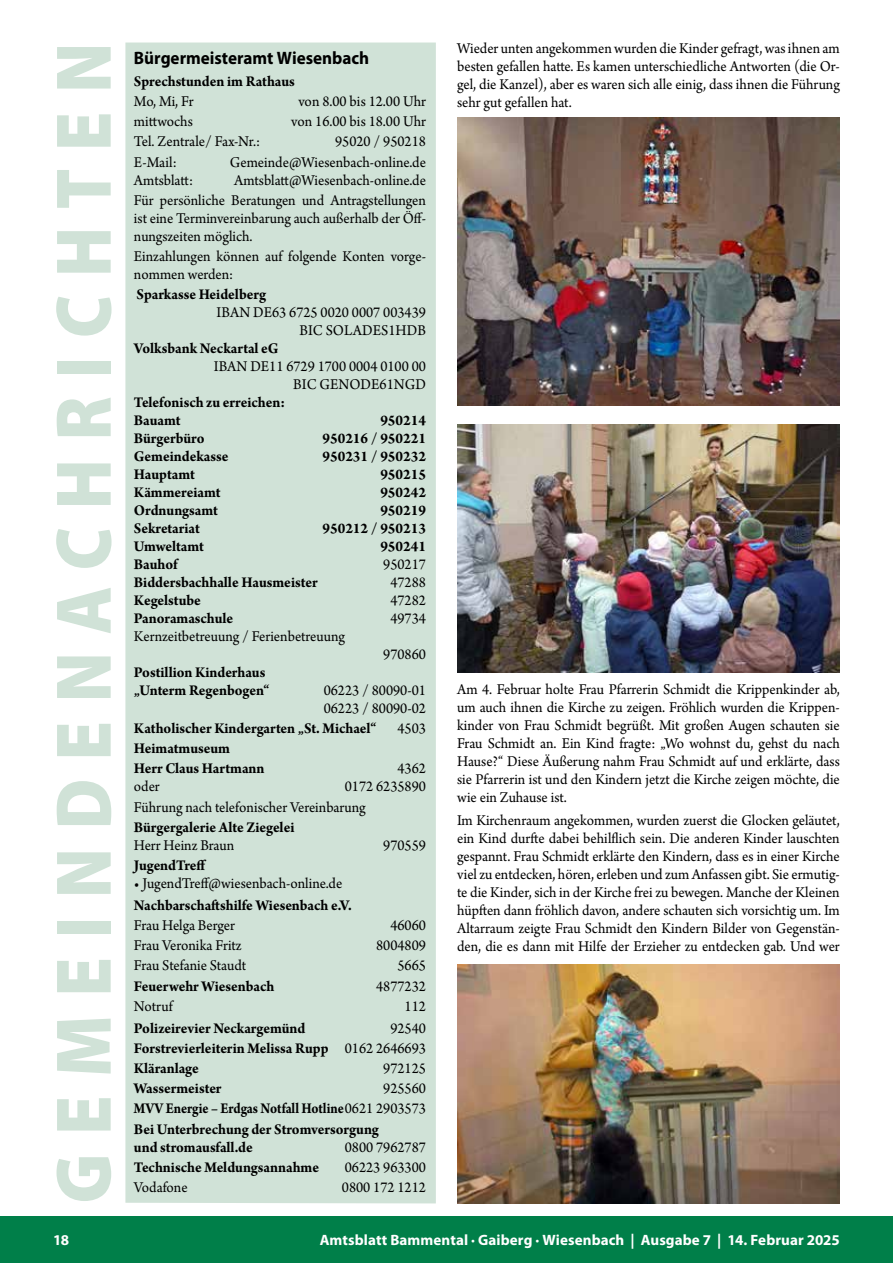
<style>
.page{position:relative;width:893px;height:1263px;background:#fff}
.page>*{position:absolute;margin:0;border:0;box-sizing:border-box;transform-origin:0 0}
.t1{font:900 79.5px "Myriad Pro";letter-spacing:.255em;color:#d0e2d7;scale:.9 1}
.t2{font:700 18px "Myriad Pro";color:#000;scale:.95 1}
.t3{font:15.75px/18px "Arno Pro";color:#000;scale:.95 1}
.t4{font:700 15.75px/20.1px "Arno Pro";letter-spacing:-.005em;color:#000;scale:.95 1}
.t5{font:700 15.75px/20.1px "Arno Pro";letter-spacing:-.005em;color:#000;text-align:justify;scale:.87 1}
.t6{font:700 15px "Myriad Pro";letter-spacing:.005em;color:#fff}
.s1{font-weight:400}
</style>
<div class="page">
<div style="left:0;top:1216px;width:893px;height:47px;background:#007f49"></div>
<img style="left:457px;top:118px;width:383px;height:287px">
<img style="left:457px;top:424px;width:383px;height:248px">
<div style="left:125px;top:43px;width:311px;height:1160px;background:#d0e2d7"></div>
<img style="left:457px;top:964px;width:383px;height:239px">
<h1 class="t1" style="left:31px;top:1203px;width:1291px;rotate:-90deg">GEMEINDENACHRICHTEN</h1>
<p class="t2" style="left:134px;top:46px;width:249px">Bürgermeisteramt Wiesenbach</p>
<p class="t4" style="left:134px;top:72px;width:171px">Sprechstunden im Rathaus</p>
<p class="t3" style="left:134px;top:93px;width:64px">Mo, Mi, Fr</p>
<p class="t3" style="left:298px;top:93px;width:136px">von 8.00 bis 12.00 Uhr</p>
<p class="t3" style="left:134px;top:113px;width:63px">mittwochs</p>
<p class="t3" style="left:291px;top:113px;width:143px">von 16.00 bis 18.00 Uhr</p>
<p class="t3" style="left:134px;top:134px;width:134px">Tel. Zentrale/ Fax-Nr.:</p>
<p class="t3" style="left:335px;top:134px;width:97px">95020 / 950218</p>
<p class="t3" style="left:134px;top:154px;width:47px">E-Mail:</p>
<p class="t3" style="left:230px;top:154px;width:208px">Gemeinde@Wiesenbach-online.de</p>
<p class="t3" style="left:134px;top:172px;width:64px">Amtsblatt:</p>
<p class="t3" style="left:134px;top:171px;width:309px;line-height:20.1px;text-align:right">Amtsblatt@Wiesenbach-online.de<br>Für persönliche Beratungen und Antragstellungen</p>
<p class="t3" style="left:134px;top:210px;width:309px">ist eine Terminvereinbarung auch außerhalb der Öff&shy;nungszeiten möglich.</p>
<p class="t3" style="left:134px;top:248px;width:309px">Einzahlungen können auf folgende Konten vorge&shy;nommen werden:</p>
<p class="t4" style="left:137px;top:285px;width:138px">Sparkasse Heidelberg</p>
<p class="t3" style="left:217px;top:304px;width:222px;text-align:right">IBAN DE63 6725 0020 0007 003439<br>BIC SOLADES1HDB</p>
<p class="t4" style="left:134px;top:339px;width:154px">Volksbank Neckartal eG</p>
<p class="t3" style="left:214px;top:358px;width:225px;text-align:right">IBAN DE11 6729 1700 0004 0100 00<br>BIC GENODE61NGD</p>
<p class="t4" style="left:134px;top:394px;width:161px;line-height:18px">Telefonisch zu erreichen:<br>Bauamt</p>
<p class="t4" style="left:380px;top:411px;width:50px">950214</p>
<p class="t4" style="left:134px;top:429px;width:76px">Bürgerbüro</p>
<p class="t4" style="left:323px;top:429px;width:110px">950216 / 950221</p>
<p class="t4" style="left:134px;top:447px;width:101px">Gemeindekasse</p>
<p class="t4" style="left:323px;top:447px;width:110px">950231 / 950232</p>
<p class="t4" style="left:134px;top:465px;width:66px">Hauptamt</p>
<p class="t4" style="left:380px;top:465px;width:50px">950215</p>
<p class="t4" style="left:134px;top:483px;width:93px">Kämmereiamt</p>
<p class="t4" style="left:380px;top:483px;width:50px">950242</p>
<p class="t4" style="left:134px;top:501px;width:90px">Ordnungsamt</p>
<p class="t4" style="left:380px;top:501px;width:50px">950219</p>
<p class="t4" style="left:134px;top:519px;width:71px">Sekretariat</p>
<p class="t4" style="left:323px;top:519px;width:110px">950212 / 950213</p>
<p class="t4" style="left:134px;top:537px;width:75px">Umweltamt</p>
<p class="t4" style="left:380px;top:537px;width:50px">950241</p>
<p class="t4" style="left:134px;top:555px;width:48px">Bauhof</p>
<p class="t3" style="left:383px;top:556px;width:46px">950217</p>
<p class="t4" style="left:134px;top:573px;width:195px">Biddersbachhalle Hausmeister</p>
<p class="t3" style="left:390px;top:574px;width:39px">47288</p>
<p class="t4" style="left:134px;top:591px;width:72px">Kegelstube</p>
<p class="t3" style="left:390px;top:592px;width:39px">47282</p>
<p class="t4" style="left:134px;top:609px;width:106px">Panoramaschule</p>
<p class="t3" style="left:390px;top:610px;width:39px">49734</p>
<p class="t3" style="left:134px;top:628px;width:224px">Kernzeitbetreuung / Ferienbetreuung</p>
<p class="t3" style="left:383px;top:646px;width:46px">970860</p>
<p class="t4" style="left:134px;top:664px;width:144px;line-height:18px">Postillion Kinderhaus „Unterm Regenbogen“</p>
<p class="t3" style="left:324px;top:682px;width:109px">06223 / 80090-01<br>06223 / 80090-02</p>
<p class="t4" style="left:134px;top:719px;width:257px">Katholischer Kindergarten „St. Michael“</p>
<p class="t3" style="left:397px;top:720px;width:31px">4503</p>
<p class="t4" style="left:134px;top:739px;width:139px">Heimatmuseum<br>Herr Claus Hartmann</p>
<p class="t3" style="left:397px;top:760px;width:31px">4362</p>
<p class="t3" style="left:134px;top:778px;width:29px">oder</p>
<p class="t3" style="left:134px;top:777px;width:309px;line-height:20.1px;text-indent:211px">0172 6235890<br>Führung nach telefonischer Vereinbarung</p>
<p class="t4" style="left:134px;top:818px;width:171px">Bürgergalerie Alte Ziegelei</p>
<p class="t3" style="left:134px;top:837px;width:107px">Herr Heinz Braun</p>
<p class="t3" style="left:383px;top:837px;width:46px">970559</p>
<p class="t4" style="left:134px;top:856px;width:78px">JugendTreff</p>
<p class="t3" style="left:134px;top:875px;width:221px">• JugendTreff@wiesenbach-online.de</p>
<p class="t4" style="left:134px;top:896px;width:231px">Nachbarschaftshilfe Wiesenbach e.V.</p>
<p class="t3" style="left:134px;top:917px;width:108px">Frau Helga Berger</p>
<p class="t3" style="left:390px;top:917px;width:39px">46060</p>
<p class="t3" style="left:134px;top:937px;width:115px">Frau Veronika Fritz</p>
<p class="t3" style="left:376px;top:937px;width:54px">8004809</p>
<p class="t3" style="left:134px;top:957px;width:120px">Frau Stefanie Staudt</p>
<p class="t3" style="left:397px;top:957px;width:31px">5665</p>
<p class="t4" style="left:134px;top:976px;width:149px">Feuerwehr Wiesenbach</p>
<p class="t3" style="left:376px;top:978px;width:54px">4877232</p>
<p class="t3" style="left:134px;top:998px;width:42px">Notruf</p>
<p class="t3" style="left:405px;top:998px;width:24px">112</p>
<p class="t4" style="left:134px;top:1019px;width:182px">Polizeirevier Neckargemünd</p>
<p class="t4" style="left:134px;top:1019px;width:309px;text-align:justify;text-indent:256px"><span class="s1">92540<br></span>Forstrevierleiterin Melissa Rupp <span class="s1">0162 2646693<br></span>Kläranlage</p>
<p class="t3" style="left:383px;top:1060px;width:46px">972125</p>
<p class="t5" style="left:134px;top:1079px;width:337px;text-indent:249px"><span class="s1">925560<br></span>MVV Energie – Erdgas Notfall Hotline<span class="s1">0621 2903573<br></span>Bei Unterbrechung der Stromversorgung</p>
<p class="t4" style="left:134px;top:1137px;width:127px">und stromausfall.de</p>
<p class="t3" style="left:345px;top:1139px;width:87px">0800 7962787</p>
<p class="t4" style="left:134px;top:1158px;width:196px">Technische Meldungsannahme</p>
<p class="t3" style="left:345px;top:1159px;width:87px">06223 963300</p>
<p class="t4" style="left:134px;top:1079px;width:94px">Wassermeister</p>
<p class="t3" style="left:134px;top:1179px;width:58px">Vodafone</p>
<p class="t3" style="left:342px;top:1179px;width:90px">0800 172 1212</p>
<p class="t3" style="left:457px;top:40px;width:404px;text-align:justify">Wieder unten angekommen wurden die Kinder gefragt, was ihnen am besten gefallen hatte. Es kamen unterschiedliche Antworten (die Or&shy;gel, die Kanzel), aber es waren sich alle einig, dass ihnen die Führung sehr gut gefallen hat.</p>
<p class="t3" style="left:457px;top:681px;width:404px;text-align:justify">Am 4. Februar holte Frau Pfarrerin Schmidt die Krippenkinder ab, um auch ihnen die Kirche zu zeigen. Fröhlich wurden die Krippen&shy;kinder von Frau Schmidt begrüßt. Mit großen Augen schauten sie Frau Schmidt an. Ein Kind fragte: „Wo wohnst du, gehst du nach Hause?“ Diese Äußerung nahm Frau Schmidt auf und erklärte, dass sie Pfarrerin ist und den Kindern jetzt die Kirche zeigen möchte, die wie ein Zuhause ist.</p>
<p class="t3" style="left:457px;top:812px;width:404px;text-align:justify">Im Kirchenraum angekommen, wurden zuerst die Glocken geläutet, ein Kind durfte dabei behilflich sein. Die anderen Kinder lauschten gespannt. Frau Schmidt erklärte den Kindern, dass es in einer Kirche viel zu entdecken, hören, erleben und zum Anfassen gibt. Sie ermutig&shy;te die Kinder, sich in der Kirche frei zu bewegen. Manche der Kleinen hüpften dann fröhlich davon, andere schauten sich vorsichtig um. Im Altarraum zeigte Frau Schmidt den Kindern Bilder von Gegenstän&shy;den, die es dann mit Hilfe der Erzieher zu entdecken gab. Und wer</p>
<p class="t6" style="left:53px;top:1230px;width:18px">18</p>
<p class="t6" style="left:320px;top:1230px;width:521px">Amtsblatt Bammental · Gaiberg · Wiesenbach | Ausgabe 7 | 14. Februar 2025</p>
</div>
